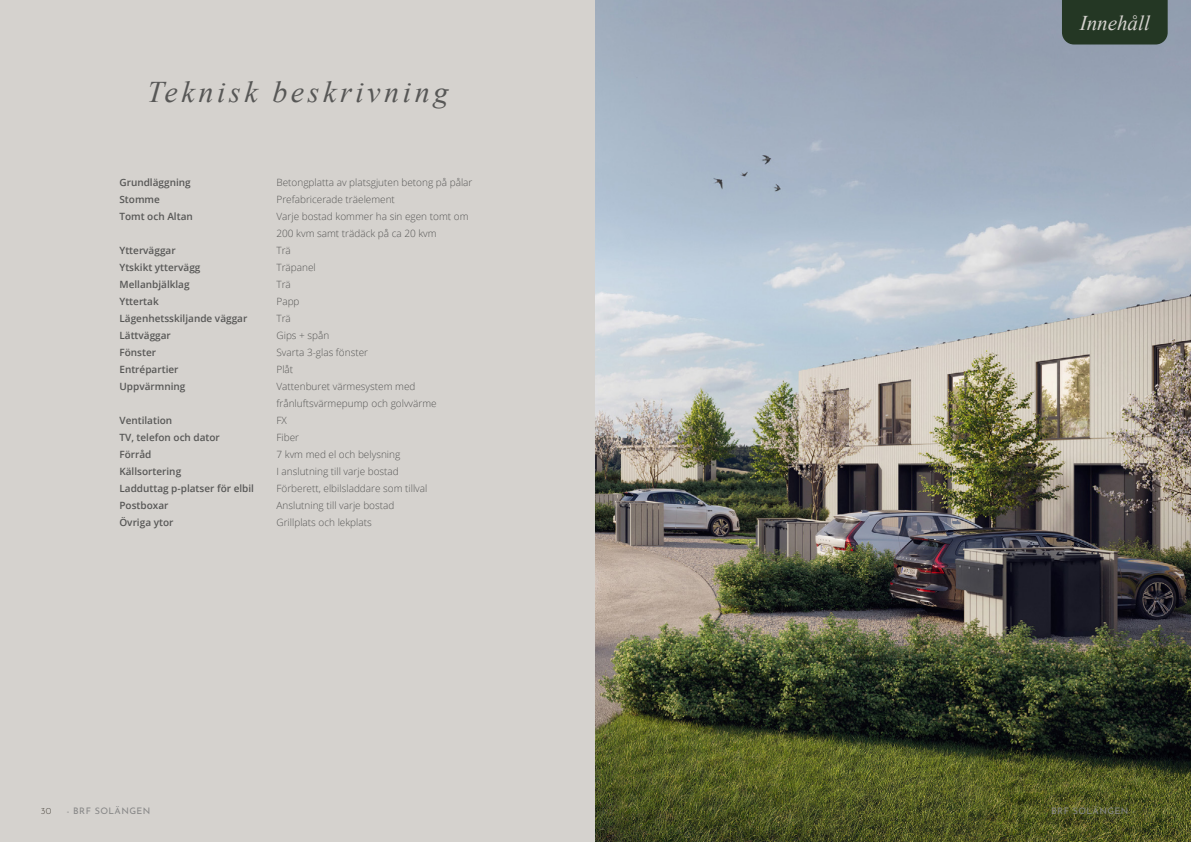
<style>
.page{position:relative;width:1191px;height:842px;background:#fff}
.page>*{position:absolute;margin:0;border:0;box-sizing:border-box;transform-origin:0 0}
.t1{font:italic 30px "Times New Roman";letter-spacing:.12em;color:#575756}
.t2{font:italic 21px "Times New Roman";color:#d5d2ce}
.t3{font:300 10px/17px "Open Sans";color:#575756}
.t4{font:600 10px "Open Sans";color:#575756}
.t5{font:9px "Josefin Sans";letter-spacing:.05em;color:#878787}
.t6{font:300 9px "Josefin Sans";color:#403b33}
.s1{font-weight:300;color:#403b33}
</style>
<div class="page">
<div style="left:0;top:0;width:595px;height:842px;background:#d5d2ce"></div>
<img style="left:595px;top:0;width:596px;height:842px">
<div style="left:1062px;top:0;width:105px;height:45px;background:#243724"></div>
<h1 class="t1" style="left:147px;top:71px;width:303px">Teknisk beskrivning</h1>
<p class="t4" style="left:119px;top:176px;width:73px">Grundläggning</p>
<p class="t3" style="left:276px;top:174px;width:197px">Betongplatta av platsgjuten betong på pålar</p>
<p class="t4" style="left:119px;top:193px;width:42px">Stomme</p>
<p class="t3" style="left:276px;top:191px;width:120px">Prefabricerade träelement</p>
<p class="t4" style="left:119px;top:210px;width:75px">Tomt och Altan</p>
<p class="t3" style="left:276px;top:208px;width:193px">Varje bostad kommer ha sin egen tomt om<br>200 kvm samt trädäck på ca 20 kvm</p>
<p class="t4" style="left:119px;top:244px;width:58px">Ytterväggar</p>
<p class="t3" style="left:276px;top:242px;width:16px">Trä</p>
<p class="t4" style="left:119px;top:261px;width:83px">Ytskikt yttervägg</p>
<p class="t3" style="left:276px;top:259px;width:41px">Träpanel</p>
<p class="t4" style="left:119px;top:278px;width:72px">Mellanbjälklag</p>
<p class="t3" style="left:276px;top:276px;width:16px">Trä</p>
<p class="t4" style="left:119px;top:295px;width:41px">Yttertak</p>
<p class="t3" style="left:276px;top:293px;width:25px">Papp</p>
<p class="t4" style="left:119px;top:312px;width:129px">Lägenhetsskiljande väggar</p>
<p class="t3" style="left:276px;top:310px;width:16px">Trä</p>
<p class="t4" style="left:119px;top:329px;width:53px">Lättväggar</p>
<p class="t3" style="left:276px;top:327px;width:54px">Gips + spån</p>
<p class="t4" style="left:119px;top:346px;width:38px">Fönster</p>
<p class="t3" style="left:276px;top:344px;width:93px">Svarta 3-glas fönster</p>
<p class="t4" style="left:119px;top:363px;width:61px">Entrépartier</p>
<p class="t3" style="left:276px;top:361px;width:18px">Plåt</p>
<p class="t4" style="left:119px;top:380px;width:67px">Uppvärmning</p>
<p class="t3" style="left:276px;top:378px;width:162px">Vattenburet värmesystem med frånluftsvärmepump och golvvärme</p>
<p class="t4" style="left:119px;top:414px;width:54px">Ventilation</p>
<p class="t3" style="left:276px;top:412px;width:12px">FX</p>
<p class="t4" style="left:119px;top:431px;width:102px">TV, telefon och dator</p>
<p class="t3" style="left:276px;top:429px;width:24px">Fiber</p>
<p class="t4" style="left:119px;top:448px;width:34px">Förråd</p>
<p class="t3" style="left:276px;top:446px;width:125px">7 kvm med el och belysning</p>
<p class="t4" style="left:119px;top:465px;width:63px">Källsortering</p>
<p class="t3" style="left:276px;top:463px;width:124px">I anslutning till varje bostad</p>
<p class="t4" style="left:119px;top:482px;width:136px">Ladduttag p-platser för elbil</p>
<p class="t3" style="left:276px;top:480px;width:152px">Förberett, elbilsladdare som tillval</p>
<p class="t4" style="left:119px;top:499px;width:51px">Postboxar</p>
<p class="t3" style="left:276px;top:497px;width:119px">Anslutning till varje bostad</p>
<p class="t4" style="left:119px;top:516px;width:55px">Övriga ytor</p>
<p class="t3" style="left:276px;top:514px;width:97px">Grillplats och lekplats</p>
<h2 class="t2" style="left:1079px;top:8px;width:71px">Innehåll</h2>
<p class="t6" style="left:41px;top:804px;width:12px">30</p>
<p class="t5" style="left:67px;top:804px;width:85px">- BRF SOLÄNGEN</p>
<p class="t5" style="left:1051px;top:804px;width:99px">BRF SOLÄNGEN - <span class="s1">31</span></p>
</div>
